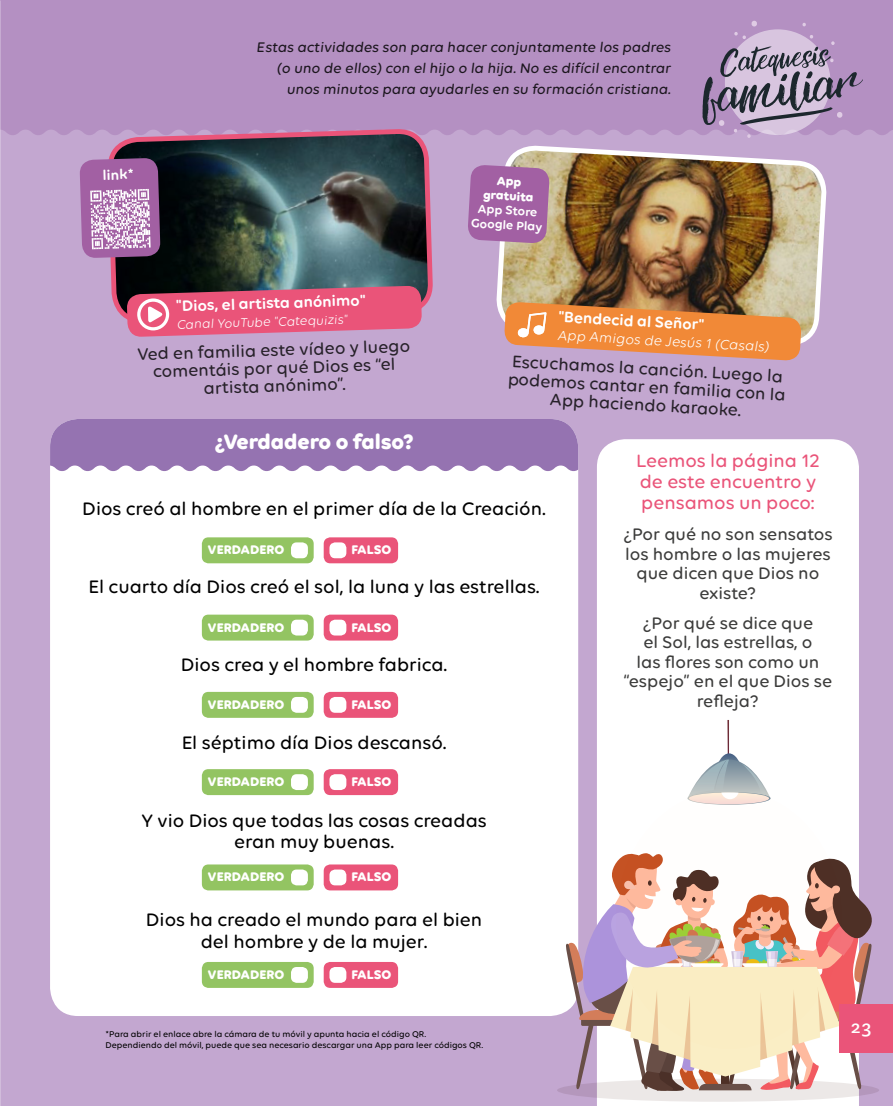
<style>
.page{position:relative;width:893px;height:1106px;background:#c3a7d0}
.page>*{position:absolute;margin:0;border:0;box-sizing:border-box;transform-origin:0 0}
.t1{font:700 22.5px "Volte Rounded";color:#fff}
.t2{font:500 19.5px/21px "Volte Rounded";color:#000;text-align:center}
.t3{font:500 19.5px/21px "Volte Rounded";color:#ea5479}
.t4{font:500 18px/19.5px "Volte Rounded";color:#3c3c3b;text-align:center}
.t5{font:500 18px/18px "Volte Rounded";color:#000;text-align:center}
.t6{font:700 18px "Caecilia LT Std";color:#fff}
.t7{font:600 16.35px "Volte Rounded";color:#fff}
.t8{font:500 15px/21px "Volte Rounded";color:#000;text-align:right}
.t9{font:600 15px "Volte Rounded";color:#fff}
.t10{font:14.7px "Volte Rounded";color:#fff}
.t11{font:700 13.5px "Volte Rounded";color:#fff}
.t12{font:13.5px "Volte Rounded";color:#fff}
.t13{font:600 13.05px/14.5px "Volte Rounded";color:#fff;text-align:center}
.t14{font:700 13.05px/14.5px "Volte Rounded";color:#fff;text-align:center}
.t15{font:500 9px/10.8px "Volte Rounded";color:#000}
</style>
<div class="page">
<div style="left:1px;top:0;width:892px;height:135px;background:#b490c2"></div>
<svg style="left:0;top:0;width:1px;height:1106px"></svg>
<svg style="left:0;top:183px;width:1px;height:69px"></svg>
<svg style="left:829px;top:32px;width:34px;height:103px;background:#a989b7"></svg>
<div style="left:50px;top:419px;width:528px;height:597px;background:#fff;border-radius:28px"></div>
<svg style="left:50px;top:419px;width:528px;height:52px;background:#9b7ab5"></svg>
<div style="left:324px;top:537px;width:74px;height:26px;background:#ea5479;border-radius:7px"></div>
<div style="left:329px;top:542px;width:17px;height:16px;background:#fff;border-radius:6px"></div>
<div style="left:202px;top:537px;width:112px;height:26px;background:#93c462;border-radius:7px"></div>
<div style="left:291px;top:542px;width:17px;height:16px;background:#fff;border-radius:6px"></div>
<div style="left:324px;top:614px;width:74px;height:26px;background:#ea5479;border-radius:7px"></div>
<div style="left:329px;top:619px;width:17px;height:16px;background:#fff;border-radius:6px"></div>
<div style="left:202px;top:614px;width:112px;height:26px;background:#93c462;border-radius:7px"></div>
<div style="left:291px;top:619px;width:17px;height:16px;background:#fff;border-radius:6px"></div>
<div style="left:324px;top:692px;width:74px;height:26px;background:#ea5479;border-radius:7px"></div>
<div style="left:329px;top:697px;width:17px;height:15px;background:#fff;border-radius:6px"></div>
<div style="left:202px;top:692px;width:112px;height:26px;background:#93c462;border-radius:7px"></div>
<div style="left:291px;top:697px;width:17px;height:15px;background:#fff;border-radius:6px"></div>
<div style="left:324px;top:769px;width:74px;height:26px;background:#ea5479;border-radius:7px"></div>
<div style="left:329px;top:774px;width:17px;height:16px;background:#fff;border-radius:6px"></div>
<div style="left:202px;top:769px;width:112px;height:26px;background:#93c462;border-radius:7px"></div>
<div style="left:291px;top:774px;width:17px;height:16px;background:#fff;border-radius:6px"></div>
<div style="left:324px;top:864px;width:74px;height:26px;background:#ea5479;border-radius:7px"></div>
<div style="left:329px;top:869px;width:17px;height:16px;background:#fff;border-radius:6px"></div>
<div style="left:202px;top:864px;width:112px;height:26px;background:#93c462;border-radius:7px"></div>
<div style="left:291px;top:869px;width:17px;height:16px;background:#fff;border-radius:6px"></div>
<div style="left:324px;top:962px;width:74px;height:25px;background:#ea5479;border-radius:7px"></div>
<div style="left:329px;top:967px;width:17px;height:15px;background:#fff;border-radius:6px"></div>
<div style="left:202px;top:962px;width:112px;height:25px;background:#93c462;border-radius:7px"></div>
<div style="left:291px;top:967px;width:17px;height:15px;background:#fff;border-radius:6px"></div>
<div style="left:597px;top:439px;width:262px;height:667px;background:#fff"></div>
<div style="left:557px;top:1078px;width:322px;height:23px;background:#ece8e7;border-radius:50%"></div>
<svg style="left:566px;top:853px;width:308px;height:238px"></svg>
<svg style="left:615px;top:789px;width:227px;height:260px;background:#ebd4c3"></svg>
<svg style="left:687px;top:720px;width:83px;height:84px;background:#e3e4e4"></svg>
<img style="left:109px;top:131px;width:322px;height:188px">
<svg style="left:127px;top:285px;width:295px;height:52px;background:#d15a7b"></svg>
<div style="left:137px;top:298px;width:32px;height:32px;border:3px solid #fff;border-radius:50%"></div>
<svg style="left:79px;top:158px;width:82px;height:100px;background:#b080b2"></svg>
<img style="left:494px;top:21px;width:335px;height:322px">
<svg style="left:468px;top:164px;width:82px;height:80px;background:#a66aa4"></svg>
<svg style="left:504px;top:301px;width:298px;height:60px;background:#dc8d55"></svg>
<svg style="left:0;top:0;width:1px;height:92px"></svg>
<svg style="left:0;top:296px;width:1px;height:810px"></svg>
<div style="left:839px;top:1003px;width:54px;height:49px;background:#ea5479"></div>
<p class="t8" style="left:257px;top:36px;width:417px">Estas actividades son para hacer conjuntamente los padres (o uno de ellos) con el hijo o la hija. No es difícil encontrar unos minutos para ayudarles en su formación cristiana.</p>
<p class="t9" style="left:102px;top:166px;width:33px;rotate:-2deg">link*</p>
<p class="t14" style="left:484px;top:172px;width:52px;rotate:3deg">App gratuita</p>
<p class="t13" style="left:472px;top:201px;width:73px;rotate:3deg">App Store<br>Google Play</p>
<p class="t7" style="left:176px;top:297px;width:191px;rotate:-2deg">"Dios, el artista anónimo"</p>
<p class="t12" style="left:176px;top:317px;width:172px;rotate:-2deg">Canal YouTube "Catequizis"</p>
<p class="t5" style="left:137px;top:345px;width:275px;rotate:-2deg">Ved en familia este vídeo y luego comentáis por qué Dios es “el artista anónimo”.</p>
<p class="t7" style="left:559px;top:307px;width:148px;rotate:3deg">"Bendecid al Señor"</p>
<p class="t10" style="left:558px;top:327px;width:214px;rotate:3deg">App Amigos de Jesús 1 (Casals)</p>
<p class="t5" style="left:509px;top:352px;width:280px;rotate:3deg">Escuchamos la canción. Luego la podemos cantar en familia con la<br>App haciendo karaoke.</p>
<p class="t1" style="left:214px;top:428px;width:202px">¿Verdadero o falso?</p>
<p class="t2" style="left:82px;top:498px;width:465px">Dios creó al hombre en el primer día de la Creación.</p>
<p class="t11" style="left:207px;top:542px;width:78px">VERDADERO</p>
<p class="t11" style="left:352px;top:542px;width:41px">FALSO</p>
<p class="t2" style="left:89px;top:576px;width:453px">El cuarto día Dios creó el sol, la luna y las estrellas.</p>
<p class="t11" style="left:207px;top:619px;width:78px">VERDADERO</p>
<p class="t11" style="left:352px;top:619px;width:41px">FALSO</p>
<p class="t2" style="left:181px;top:654px;width:268px">Dios crea y el hombre fabrica.</p>
<p class="t11" style="left:207px;top:696px;width:78px">VERDADERO</p>
<p class="t11" style="left:352px;top:696px;width:41px">FALSO</p>
<p class="t2" style="left:182px;top:732px;width:266px">El séptimo día Dios descansó.</p>
<p class="t11" style="left:207px;top:773px;width:78px">VERDADERO</p>
<p class="t11" style="left:352px;top:773px;width:41px">FALSO</p>
<p class="t2" style="left:141px;top:810px;width:347px">Y vio Dios que todas las cosas creadas eran muy buenas.</p>
<p class="t11" style="left:207px;top:868px;width:78px">VERDADERO</p>
<p class="t11" style="left:352px;top:868px;width:41px">FALSO</p>
<p class="t2" style="left:146px;top:909px;width:338px">Dios ha creado el mundo para el bien del hombre y de la mujer.</p>
<p class="t11" style="left:207px;top:966px;width:78px">VERDADERO</p>
<p class="t11" style="left:352px;top:966px;width:41px">FALSO</p>
<p class="t15" style="left:105px;top:1028px;width:379px">*Para abrir el enlace abre la cámara de tu móvil y apunta hacia el código QR.<br>Dependiendo del móvil, puede que sea necesario descargar una App para leer códigos QR.</p>
<p class="t3" style="left:636px;top:449px;width:185px">Leemos la página 12 de este encuentro y pensamos un poco:</p>
<p class="t4" style="left:623px;top:524px;width:211px">¿Por qué no son sensatos los hombre o las mujeres que dicen que Dios no existe?</p>
<p class="t4" style="left:624px;top:613px;width:210px">¿Por qué se dice que<br>el Sol, las estrellas, o<br>las flores son como un “espejo” en el que Dios se refleja?</p>
<p class="t6" style="left:850px;top:1015px;width:23px">23</p>
</div>
